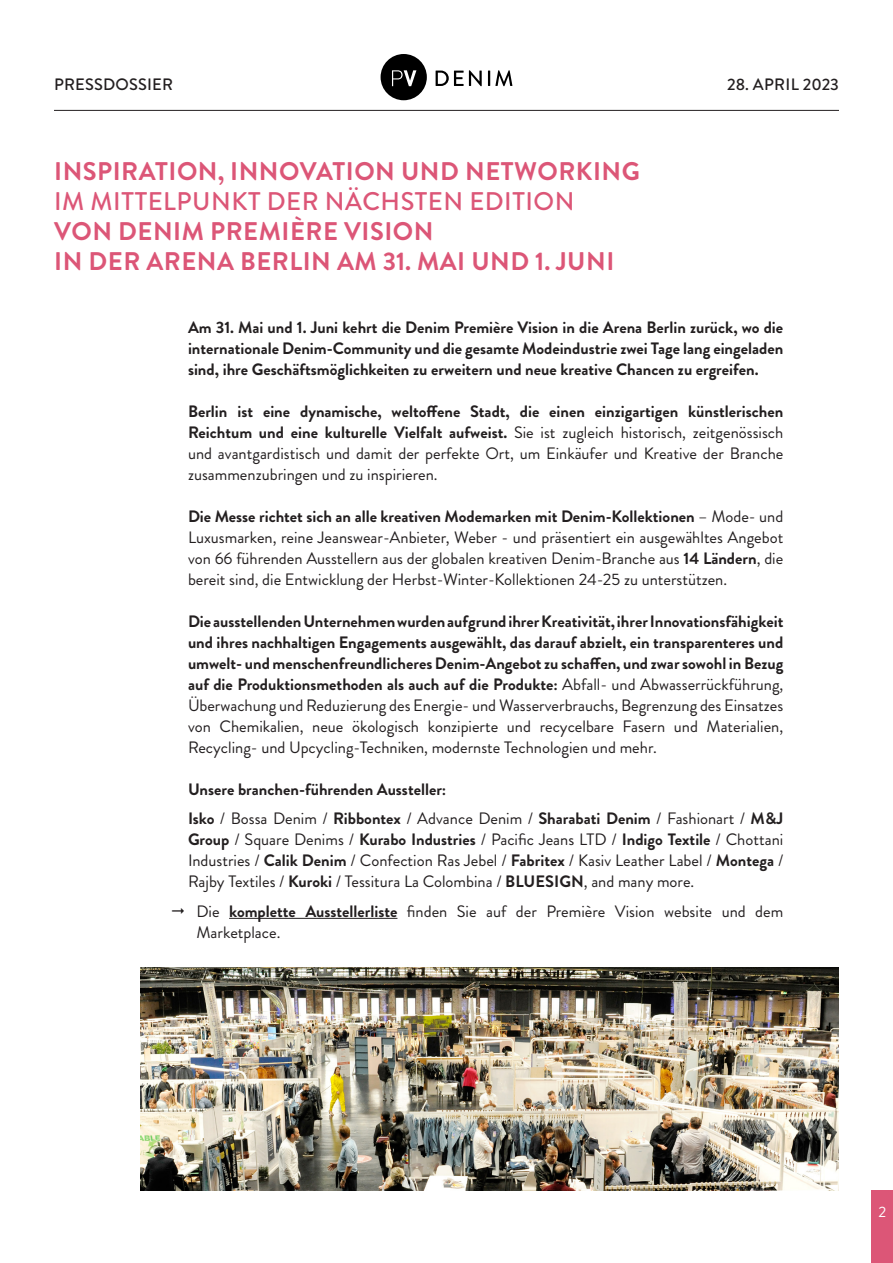
<style>
.page{position:relative;width:893px;height:1263px;background:#fff}
.page>*{position:absolute;margin:0;border:0;box-sizing:border-box;transform-origin:0 0}
.TITRE{font:700 25.5px "Brandon Grotesque";letter-spacing:.02em;color:#dc5677}
.TITRE-2{font:500 25.5px "Brandon Grotesque";letter-spacing:.02em;color:#dc5677}
.t1{font:16.5px/21px "Brandon Grotesque";color:#231f20;text-align:justify}
.t2{font:700 16.5px/21px "Brandon Grotesque";color:#231f20;text-align:justify}
.t3{font:500 16.5px "Brandon Grotesque";letter-spacing:.01em;color:#231f20}
.t4{font:15px "Brandon Grotesque";color:#fff}
.s1{font-weight:700}
.s2{font-weight:400}
</style>
<div class="page">
<div style="left:872px;top:1191px;width:21px;height:72px;background:#dc5677"></div>
<hr style="left:54px;top:110px;width:785px;height:1px;background:#231f20">
<svg style="left:436px;top:70px;width:76px;height:16px"></svg>
<div style="left:381px;top:54px;width:46px;height:46px;background:#000;border-radius:50%"></div>
<svg style="left:392px;top:70px;width:24px;height:16px"></svg>
<img style="left:141px;top:967px;width:697px;height:224px">
<hr style="left:229px;top:918px;width:168px;height:1px;background:#231f20">
<p class="t3" style="left:54px;top:73px;width:120px">PRESSDOSSIER</p>
<p class="t3" style="left:727px;top:73px;width:113px">28. APRIL 2023</p>
<p class="TITRE" style="left:54px;top:153px;width:587px">INSPIRATION, INNOVATION UND NETWORKING</p>
<p class="TITRE-2" style="left:54px;top:183px;width:522px">IM MITTELPUNKT DER NÄCHSTEN EDITION</p>
<p class="TITRE" style="left:54px;top:213px;width:381px">VON DENIM PREMIÈRE VISION</p>
<p class="TITRE" style="left:54px;top:243px;width:562px">IN DER ARENA BERLIN AM 31. MAI UND 1. JUNI</p>
<p class="t2" style="left:188px;top:317px;width:597px">Am 31. Mai und 1. Juni kehrt die Denim Première Vision in die Arena Berlin zurück, wo die internationale Denim-Community und die gesamte Modeindustrie zwei Tage lang eingeladen sind, ihre Geschäftsmöglichkeiten zu erweitern und neue kreative Chancen zu ergreifen.</p>
<p class="t1" style="left:188px;top:401px;width:597px"><span class="s1">Berlin ist eine dynamische, weltoffene Stadt, die einen einzigartigen künstlerischen Reichtum und eine kulturelle Vielfalt aufweist.</span> Sie ist zugleich historisch, zeitgenössisch und avantgardistisch und damit der perfekte Ort, um Einkäufer und Kreative der Branche zusammenzubringen und zu inspirieren.</p>
<p class="t1" style="left:188px;top:506px;width:597px"><span class="s1">Die Messe richtet sich an alle kreativen Modemarken mit Denim-Kollektionen</span> – Mode- und Luxusmarken, reine Jeanswear-Anbieter, Weber - und präsentiert ein ausgewähltes Angebot von 66 führenden Ausstellern aus der globalen kreativen Denim-Branche aus <span class="s1">14 Ländern</span>, die bereit sind, die Entwicklung der Herbst-Winter-Kollektionen 24-25 zu unterstützen.</p>
<p class="t2" style="left:188px;top:611px;width:597px">Die ausstellenden Unternehmen wurden aufgrund ihrer Kreativität, ihrer Innovationsfähigkeit und ihres nachhaltigen Engagements ausgewählt, das darauf abzielt, ein transparenteres und umwelt- und menschenfreundlicheres Denim-Angebot zu schaffen, und zwar sowohl in Bezug auf die Produktionsmethoden als auch auf die Produkte: <span class="s2">Abfall- und Abwasserrückführung, Überwachung und Reduzierung des Energie- und Wasserverbrauchs, Begrenzung des Einsatzes von Chemikalien, neue ökologisch konzipierte und recycelbare Fasern und Materialien, Recycling- und Upcycling-Techniken, modernste Technologien und mehr.</span></p>
<p class="t2" style="left:188px;top:779px;width:260px">Unsere branchen-führenden Aussteller:</p>
<p class="t1" style="left:188px;top:808px;width:597px"><span class="s1">Isko</span> / Bossa Denim / <span class="s1">Ribbontex</span> / Advance Denim / <span class="s1">Sharabati Denim</span> / Fashionart / <span class="s1">M&amp;J Group</span> / Square Denims / <span class="s1">Kurabo Industries</span> / Pacific Jeans LTD / <span class="s1">Indigo Textile</span> / Chottani Industries / <span class="s1">Calik Denim</span> / Confection Ras Jebel / <span class="s1">Fabritex</span> / Kasiv Leather Label / <span class="s1">Montega</span> / Rajby Textiles / <span class="s1">Kuroki</span> / Tessitura La Colombina / <span class="s1">BLUESIGN</span>, and many more.</p>
<p class="t1" style="left:196px;top:901px;width:588px">Die <span class="s1">komplette Ausstellerliste</span> finden Sie auf der Première Vision website und dem<br>Marketplace.</p>
<p class="t4" style="left:878px;top:1201px;width:9px">2</p>
</div>
